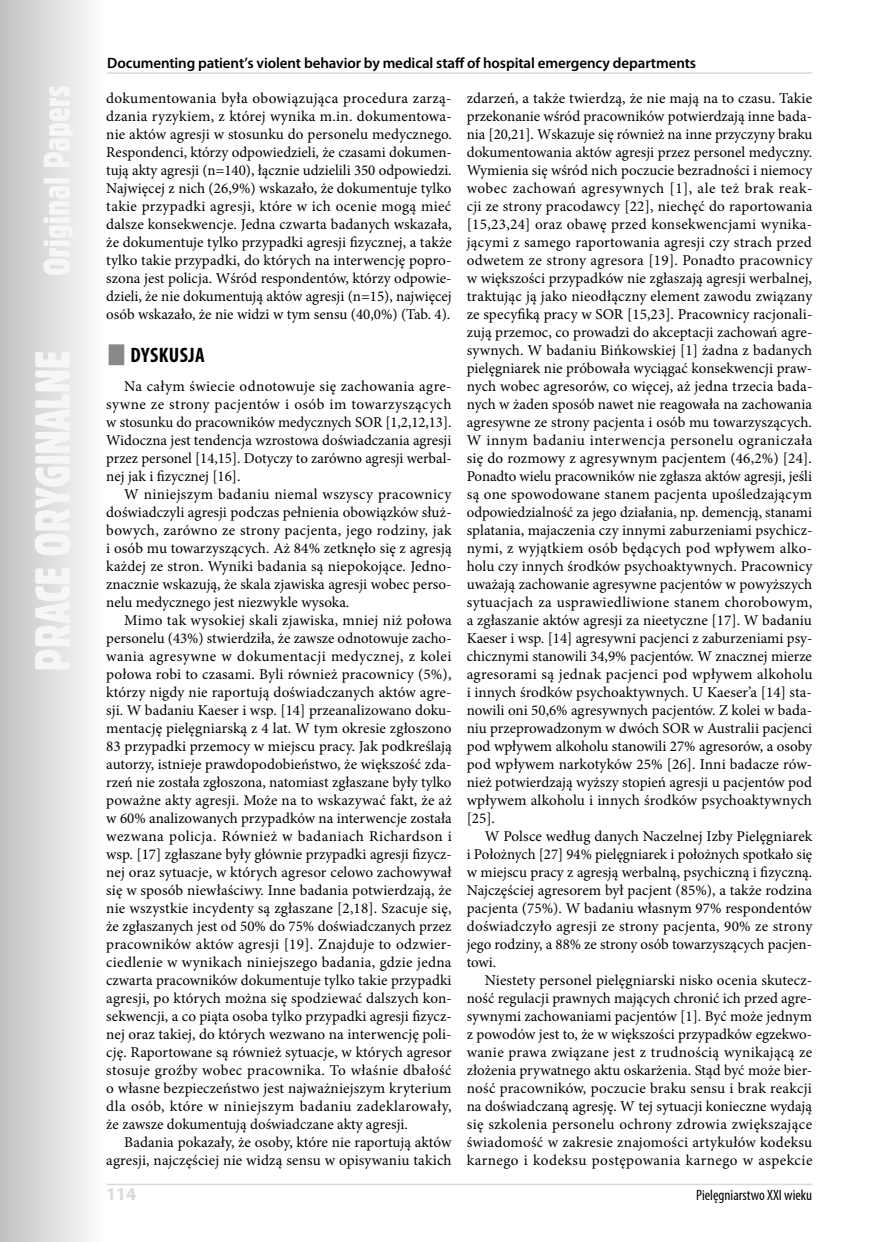
<style>
.page{position:relative;width:876px;height:1242px;background:#fff}
.page>*{position:absolute;margin:0;border:0;box-sizing:border-box;transform-origin:0 0}
.t1{font:700 condensed 21px "Myriad Pro";color:#000}
.t2{font:700 18px "Myriad Pro";color:#d9dadb}
.t3{font:15px/18px "Minion Pro";color:#000;text-align:justify}
.t4{font:600 15px "Myriad Pro";letter-spacing:-.005em;color:#000}
.t5{font:condensed 15px "Myriad Pro";color:#000}
</style>
<div class="page">
<svg style="left:0;top:0;width:90px;height:1242px;background:#d8d9da"></svg>
<svg style="left:35px;top:86px;width:38px;height:583px"></svg>
<hr style="left:106px;top:1183px;width:706px;height:2px;background:#d9dadb">
<hr style="left:107px;top:72px;width:705px;height:2px;background:#d9dadb">
<p class="t4" style="left:107px;top:53px;width:591px">Documenting patient’s violent behavior by medical staff of hospital emergency departments</p>
<p class="t3" style="left:106px;top:89px;width:347px">dokumentowania była obowiązująca procedura zarzą&shy;dzania ryzykiem, z której wynika m.in. dokumentowa&shy;nie aktów agresji w stosunku do personelu medycznego.<br>Respondenci, którzy odpowiedzieli, że czasami dokumen&shy;tują akty agresji (n=140), łącznie udzielili 350 odpowiedzi.<br>Najwięcej z nich (26,9%) wskazało, że dokumentuje tylko takie przypadki agresji, które w ich ocenie mogą mieć dalsze konsekwencje. Jedna czwarta badanych wskazała, że dokumentuje tylko przypadki agresji fizycznej, a także tylko takie przypadki, do których na interwencję popro&shy;szona jest policja. Wśród respondentów, którzy odpowie&shy;dzieli, że nie dokumentują aktów agresji (n=15), najwięcej osób wskazało, że nie widzi w tym sensu (40,0%) (Tab. 4).</p>
<h1 class="t1" style="left:131px;top:342px;width:11px">DYSKUS</h1>
<h1 class="t1" style="left:188px;top:342px;width:17px">JA</h1>
<p class="t3" style="left:106px;top:377px;width:347px;text-indent:18px">Na całym świecie odnotowuje się zachowania agre&shy;sywne ze strony pacjentów i osób im towarzyszących w stosunku do pracowników medycznych SOR [1,2,12,13].<br>Widoczna jest tendencja wzrostowa doświadczania agresji przez personel [14,15]. Dotyczy to zarówno agresji werbal&shy;nej jak i fizycznej [16].</p>
<p class="t3" style="left:106px;top:485px;width:347px;text-indent:18px">W niniejszym badaniu niemal wszyscy pracownicy doświadczyli agresji podczas pełnienia obowiązków służ&shy;bowych, zarówno ze strony pacjenta, jego rodziny, jak i osób mu towarzyszących. Aż 84% zetknęło się z agresją każdej ze stron. Wyniki badania są niepokojące. Jedno&shy;znacznie wskazują, że skala zjawiska agresji wobec perso&shy;nelu medycznego jest niezwykle wysoka.</p>
<p class="t3" style="left:106px;top:611px;width:347px;text-indent:18px">Mimo tak wysokiej skali zjawiska, mniej niż połowa personelu (43%) stwierdziła, że zawsze odnotowuje zacho&shy;wania agresywne w dokumentacji medycznej, z kolei połowa robi to czasami. Byli również pracownicy (5%), którzy nigdy nie raportują doświadczanych aktów agre&shy;sji. W badaniu Kaeser i wsp. [14] przeanalizowano doku&shy;mentację pielęgniarską z 4 lat. W tym okresie zgłoszono 83 przypadki przemocy w miejscu pracy. Jak podkreślają autorzy, istnieje prawdopodobieństwo, że większość zda&shy;rzeń nie została zgłoszona, natomiast zgłaszane były tylko poważne akty agresji. Może na to wskazywać fakt, że aż w 60% analizowanych przypadków na interwencje została wezwana policja. Również w badaniach Richardson i wsp. [17] zgłaszane były głównie przypadki agresji fizycz&shy;nej oraz sytuacje, w których agresor celowo zachowywał się w sposób niewłaściwy. Inne badania potwierdzają, że nie wszystkie incydenty są zgłaszane [2,18]. Szacuje się, że zgłaszanych jest od 50% do 75% doświadczanych przez pracowników aktów agresji [19]. Znajduje to odzwier&shy;ciedlenie w wynikach niniejszego badania, gdzie jedna czwarta pracowników dokumentuje tylko takie przypadki agresji, po których można się spodziewać dalszych kon&shy;sekwencji, a co piąta osoba tylko przypadki agresji fizycz&shy;nej oraz takiej, do których wezwano na interwencję poli&shy;cję. Raportowane są również sytuacje, w których agresor stosuje groźby wobec pracownika. To właśnie dbałość o własne bezpieczeństwo jest najważniejszym kryterium dla osób, które w niniejszym badaniu zadeklarowały, że zawsze dokumentują doświadczane akty agresji.</p>
<p class="t3" style="left:106px;top:1133px;width:347px;text-align:right">Badania pokazały, że osoby, które nie raportują aktów agresji, najczęściej nie widzą sensu w opisywaniu takich</p>
<p class="t3" style="left:467px;top:89px;width:347px">zdarzeń, a także twierdzą, że nie mają na to czasu. Takie przekonanie wśród pracowników potwierdzają inne bada&shy;nia [20,21]. Wskazuje się również na inne przyczyny braku dokumentowania aktów agresji przez personel medyczny.<br>Wymienia się wśród nich poczucie bezradności i niemocy wobec zachowań agresywnych [1], ale też brak reak&shy;cji ze strony pracodawcy [22], niechęć do raportowania [15,23,24] oraz obawę przed konsekwencjami wynika&shy;jącymi z samego raportowania agresji czy strach przed odwetem ze strony agresora [19]. Ponadto pracownicy w większości przypadków nie zgłaszają agresji werbalnej, traktując ją jako nieodłączny element zawodu związany ze specyfiką pracy w SOR [15,23]. Pracownicy racjonali&shy;zują przemoc, co prowadzi do akceptacji zachowań agre&shy;sywnych. W badaniu Bińkowskiej [1] żadna z badanych pielęgniarek nie próbowała wyciągać konsekwencji praw&shy;nych wobec agresorów, co więcej, aż jedna trzecia bada&shy;nych w żaden sposób nawet nie reagowała na zachowania agresywne ze strony pacjenta i osób mu towarzyszących.<br>W innym badaniu interwencja personelu ograniczała się do rozmowy z agresywnym pacjentem (46,2%) [24].<br>Ponadto wielu pracowników nie zgłasza aktów agresji, jeśli są one spowodowane stanem pacjenta upośledzającym odpowiedzialność za jego działania, np. demencją, stanami splatania, majaczenia czy innymi zaburzeniami psychicz&shy;nymi, z wyjątkiem osób będących pod wpływem alko&shy;holu czy innych środków psychoaktywnych. Pracownicy uważają zachowanie agresywne pacjentów w powyższych sytuacjach za usprawiedliwione stanem chorobowym, a zgłaszanie aktów agresji za nieetyczne [17]. W badaniu Kaeser i wsp. [14] agresywni pacjenci z zaburzeniami psy&shy;chicznymi stanowili 34,9% pacjentów. W znacznej mierze agresorami są jednak pacjenci pod wpływem alkoholu i innych środków psychoaktywnych. U Kaeser’a [14] sta&shy;nowili oni 50,6% agresywnych pacjentów. Z kolei w bada&shy;niu przeprowadzonym w dwóch SOR w Australii pacjenci pod wpływem alkoholu stanowili 27% agresorów, a osoby pod wpływem narkotyków 25% [26]. Inni badacze rów&shy;nież potwierdzają wyższy stopień agresji u pacjentów pod wpływem alkoholu i innych środków psychoaktywnych [25].</p>
<p class="t3" style="left:467px;top:827px;width:347px;text-indent:18px">W Polsce według danych Naczelnej Izby Pielęgniarek i Położnych [27] 94% pielęgniarek i położnych spotkało się w miejscu pracy z agresją werbalną, psychiczną i fizyczną.<br>Najczęściej agresorem był pacjent (85%), a także rodzina pacjenta (75%). W badaniu własnym 97% respondentów doświadczyło agresji ze strony pacjenta, 90% ze strony jego rodziny, a 88% ze strony osób towarzyszących pacjen&shy;towi.</p>
<p class="t3" style="left:467px;top:971px;width:347px;text-indent:18px">Niestety personel pielęgniarski nisko ocenia skutecz&shy;ność regulacji prawnych mających chronić ich przed agre&shy;sywnymi zachowaniami pacjentów [1]. Być może jednym z powodów jest to, że w większości przypadków egzekwo&shy;wanie prawa związane jest z trudnością wynikającą ze złożenia prywatnego aktu oskarżenia. Stąd być może bier&shy;ność pracowników, poczucie braku sensu i brak reakcji na doświadczaną agresję. W tej sytuacji konieczne wydają się szkolenia personelu ochrony zdrowia zwiększające świadomość w zakresie znajomości artykułów kodeksu karnego i kodeksu postępowania karnego w aspekcie</p>
<p class="t2" style="left:106px;top:1182px;width:31px">114</p>
<p class="t5" style="left:696px;top:1186px;width:118px">Pielęgniarstwo XXI wieku</p>
</div>
